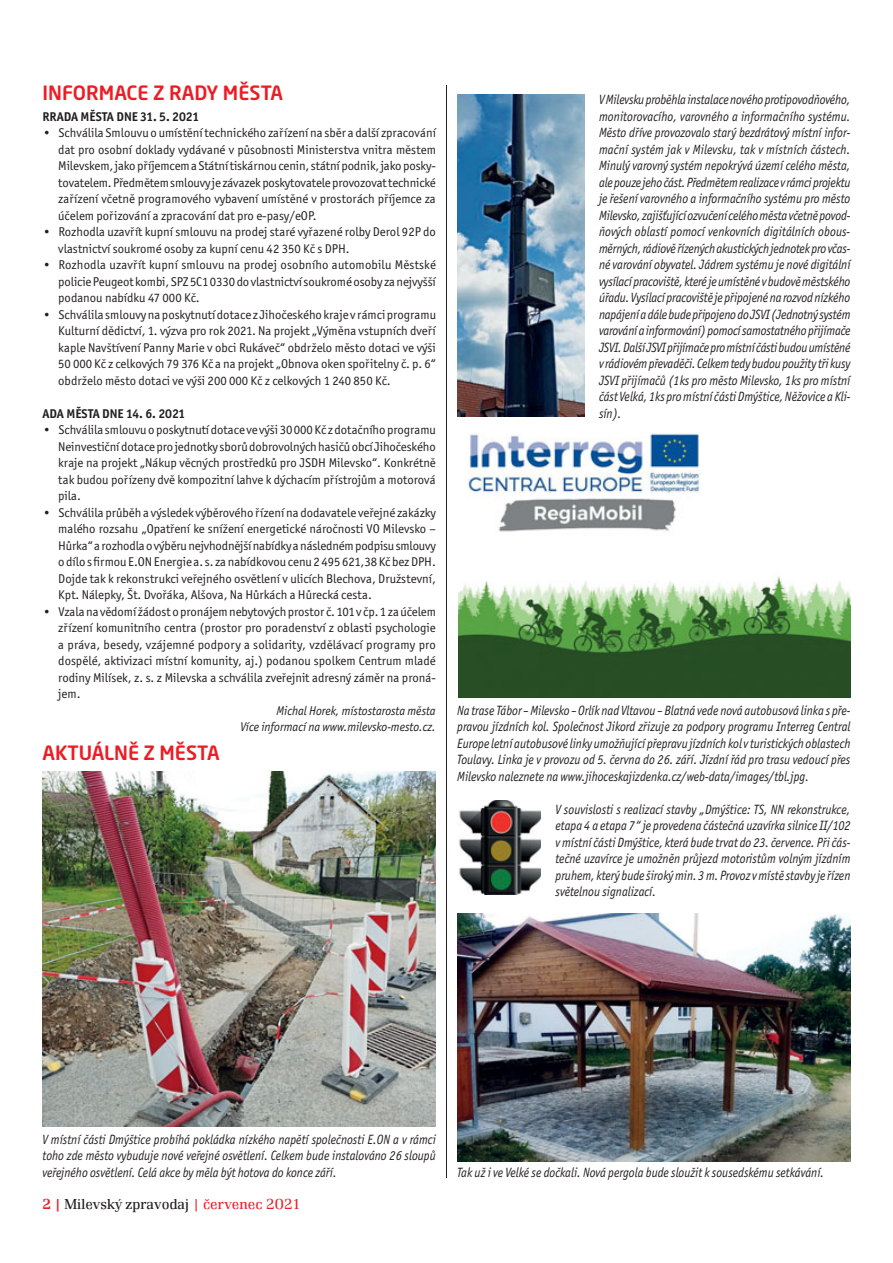
<style>
.page{position:relative;width:893px;height:1263px;background:#fff}
.page>*{position:absolute;margin:0;border:0;box-sizing:border-box;transform-origin:0 0}
.t1{font:500 19.5px "Neo Sans Pro";color:#ed1c24}
.t2{font:300 15px "Renault TOT";color:#231f20}
.t3{font:italic 13.5px/16.5px "Officina Sans Itc TOT";color:#231f20;text-align:justify;scale:.9 1}
.t4{font:12.75px/16.5px "Officina Sans Itc TOT";color:#231f20;text-align:justify}
.t5{font:italic 12.75px/16.5px "Officina Sans Itc TOT";color:#231f20;text-align:right;scale:.95 1}
.t6{font:700 12.75px "Officina Sans Itc TOT";color:#231f20}
.s1{font-weight:500;color:#ed1c24}
.s2{color:#ed1c24}
</style>
<div class="page">
<hr style="left:446px;top:85px;width:1px;height:1093px;background:#231f20">
<img style="left:43px;top:771px;width:393px;height:356px">
<img style="left:457px;top:94px;width:127px;height:323px">
<img style="left:457px;top:914px;width:393px;height:247px">
<img style="left:458px;top:434px;width:392px;height:263px">
<img style="left:459px;top:800px;width:81px;height:95px">
<h1 class="t1" style="left:43px;top:82px;width:242px">INFORMACE Z RADY MĚSTA</h1>
<p class="t6" style="left:43px;top:109px;width:158px">RRADA MĚSTA DNE 31. 5. 2021</p>
<p class="t4" style="left:58px;top:126px;width:379px;text-indent:-16px">• Schválila Smlouvu o umístění technického zařízení na sběr a další zpracování dat pro osobní doklady vydávané v působnosti Ministerstva vnitra městem Milevskem, jako příjemcem a Státní tiskárnou cenin, státní podnik, jako posky&shy;tovatelem. Předmětem smlouvy je závazek poskytovatele provozovat technické zařízení včetně programového vybavení umístěné v prostorách příjemce za účelem pořizování a zpracování dat pro e-pasy/eOP.</p>
<p class="t4" style="left:58px;top:225px;width:379px;text-indent:-16px">• Rozhodla uzavřít kupní smlouvu na prodej staré vyřazené rolby Derol 92P do vlastnictví soukromé osoby za kupní cenu 42 350 Kč s DPH.</p>
<p class="t4" style="left:58px;top:258px;width:379px;text-indent:-16px">• Rozhodla uzavřít kupní smlouvu na prodej osobního automobilu Městské policie Peugeot kombi, SPZ 5C1 0330 do vlastnictví soukromé osoby za nejvyšší podanou nabídku 47 000 Kč.</p>
<p class="t4" style="left:58px;top:307px;width:379px;text-indent:-16px">• Schválila smlouvy na poskytnutí dotace z Jihočeského kraje v rámci programu Kulturní dědictví, 1. výzva pro rok 2021. Na projekt „Výměna vstupních dveří kaple Navštívení Panny Marie v obci Rukáveč“ obdrželo město dotaci ve výši 50 000 Kč z celkových 79 376 Kč a na projekt „Obnova oken spořitelny č. p. 6“ obdrželo město dotaci ve výši 200 000 Kč z celkových 1 240 850 Kč.</p>
<p class="t6" style="left:43px;top:406px;width:144px">ADA MĚSTA DNE 14. 6. 2021</p>
<p class="t4" style="left:58px;top:423px;width:379px;text-indent:-16px">• Schválila smlouvu o poskytnutí dotace ve výši 30 000 Kč z dotačního programu Neinvestiční dotace pro jednotky sborů dobrovolných hasičů obcí Jihočeského kraje na projekt „Nákup věcných prostředků pro JSDH Milevsko“. Konkrétně tak budou pořízeny dvě kompozitní lahve k dýchacím přístrojům a motorová pila.</p>
<p class="t4" style="left:58px;top:505px;width:379px;text-indent:-16px">• Schválila průběh a výsledek výběrového řízení na dodavatele veřejné zakázky malého rozsahu „Opatření ke snížení energetické náročnosti VO Milevsko – Hůrka“ a rozhodla o výběru nejvhodnější nabídky a následném podpisu smlouvy o dílo s firmou E.ON Energie a. s. za nabídkovou cenu 2 495 621,38 Kč bez DPH.<br>Dojde tak k rekonstrukci veřejného osvětlení v ulicích Blechova, Družstevní, Kpt. Nálepky, Št. Dvořáka, Alšova, Na Hůrkách a Hůrecká cesta.</p>
<p class="t4" style="left:58px;top:604px;width:379px;text-indent:-16px">• Vzala na vědomí žádost o pronájem nebytových prostor č. 101 v čp. 1 za účelem zřízení komunitního centra (prostor pro poradenství z oblasti psychologie a práva, besedy, vzájemné podpory a solidarity, vzdělávací programy pro dospělé, aktivizaci místní komunity, aj.) podanou spolkem Centrum mladé rodiny Milísek, z. s. z Milevska a schválila zveřejnit adresný záměr na proná&shy;jem.</p>
<p class="t5" style="left:241px;top:703px;width:207px">Michal Horek, místostarosta města<br>Více informací na www.milevsko-mesto.cz.</p>
<h1 class="t1" style="left:43px;top:742px;width:179px">AKTUÁLNĚ Z MĚSTA</h1>
<p class="t3" style="left:599px;top:92px;width:281px">V Milevsku proběhla instalace nového protipovodňového, monitorovacího, varovného a informačního systému.<br>Město dříve provozovalo starý bezdrátový místní infor&shy;mační systém jak v Milevsku, tak v místních částech.<br>Minulý varovný systém nepokrývá území celého města, ale pouze jeho část. Předmětem realizace v rámci projektu je řešení varovného a informačního systému pro město Milevsko, zajišťující ozvučení celého města včetně povod&shy;ňových oblastí pomocí venkovních digitálních obous&shy;měrných, rádiově řízených akustických jednotek pro včas&shy;né varování obyvatel. Jádrem systému je nové digitální vysílací pracoviště, které je umístěné v budově městského úřadu. Vysílací pracoviště je připojené na rozvod nízkého napájení a dále bude připojeno do JSVI (Jednotný systém varování a informování) pomocí samostatného přijímače JSVI. Další JSVI přijímače pro místní části budou umístěné v rádiovém převaděči. Celkem tedy budou použity tři kusy JSVI přijímačů (1ks pro město Milevsko, 1ks pro místní část Velká, 1ks pro místní části Dmýštice, Něžovice a Kli&shy;sín).</p>
<p class="t3" style="left:457px;top:703px;width:439px">Na trase Tábor – Milevsko – Orlík nad Vltavou – Blatná vede nová autobusová linka s pře&shy;pravou jízdních kol. Společnost Jikord zřizuje za podpory programu Interreg Central Europe letní autobusové linky umožňující přepravu jízdních kol v turistických oblastech Toulavy. Linka je v provozu od 5. června do 26. září. Jízdní řád pro trasu vedoucí přes Milevsko naleznete na www.jihoceskajizdenka.cz/web-data/images/tbl.jpg.</p>
<p class="t3" style="left:555px;top:802px;width:329px">V souvislosti s realizací stavby „Dmýštice: TS, NN rekonstrukce, etapa 4 a etapa 7“ je provedena částečná uzavírka silnice II/102 v místní části Dmýštice, která bude trvat do 23. července. Při čás&shy;tečné uzavírce je umožněn průjezd motoristům volným jízdním pruhem, který bude široký min. 3 m. Provoz v místě stavby je řízen světelnou signalizací.</p>
<p class="t3" style="left:43px;top:1132px;width:439px">V místní části Dmýštice probíhá pokládka nízkého napětí společnosti E.ON a v rámci toho zde město vybuduje nové veřejné osvětlení. Celkem bude instalováno 26 sloupů veřejného osvětlení. Celá akce by měla být hotova do konce září.</p>
<p class="t2" style="left:43px;top:1199px;width:260px"><span class="s1">2 |</span> Milevský zpravodaj <span class="s2">| červenec 2021</span></p>
<p class="t3" style="left:457px;top:1165px;width:409px">Tak už i ve Velké se dočkali. Nová pergola bude sloužit k sousedskému setkávání.</p>
</div>
